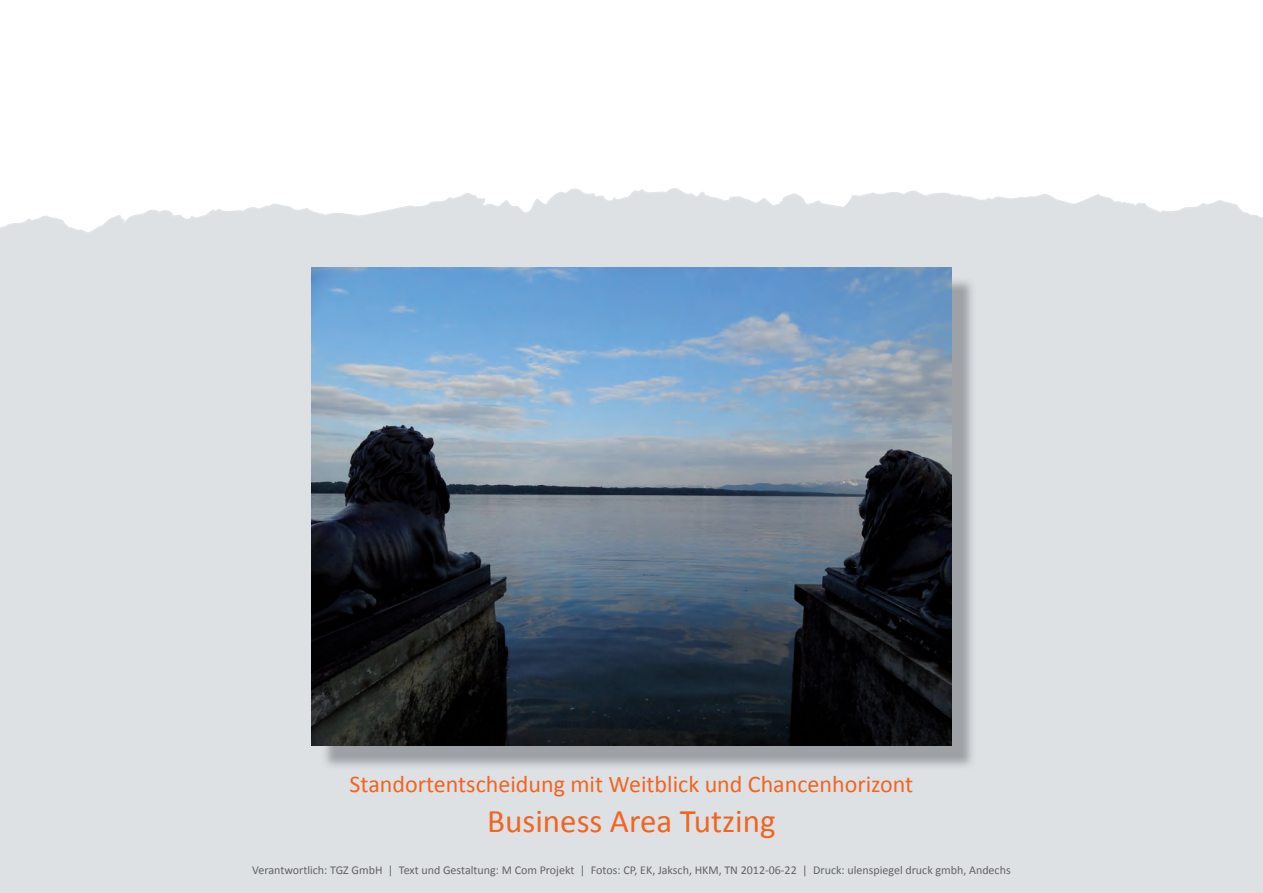
<style>
.page{position:relative;width:1263px;height:893px;background:#fff}
.page>*{position:absolute;margin:0;border:0;box-sizing:border-box;transform-origin:0 0}
.t1{font:33px "Calibri";color:#f36421}
.t2{font:24px "Calibri";color:#f36421}
.t3{font:12px "Calibri";color:#636366}
</style>
<div class="page">
<div style="left:0;top:188px;width:1263px;height:705px;background:#dde1e4"></div>
<img style="left:321px;top:277px;width:655px;height:493px">
<img style="left:312px;top:268px;width:639px;height:477px">
<h2 class="t2" style="left:350px;top:769px;width:565px">Standortentscheidung mit Weitblick und Chancenhorizont</h2>
<h1 class="t1" style="left:487px;top:800px;width:290px">Business Area Tutzing</h1>
<p class="t3" style="left:252px;top:862px;width:760px">Verantwortlich: TGZ GmbH | Text und Gestaltung: M Com Projekt | Fotos: CP, EK, Jaksch, HKM, TN 2012-06-22 | Druck: ulenspiegel druck gmbh, Andechs</p>
</div>
